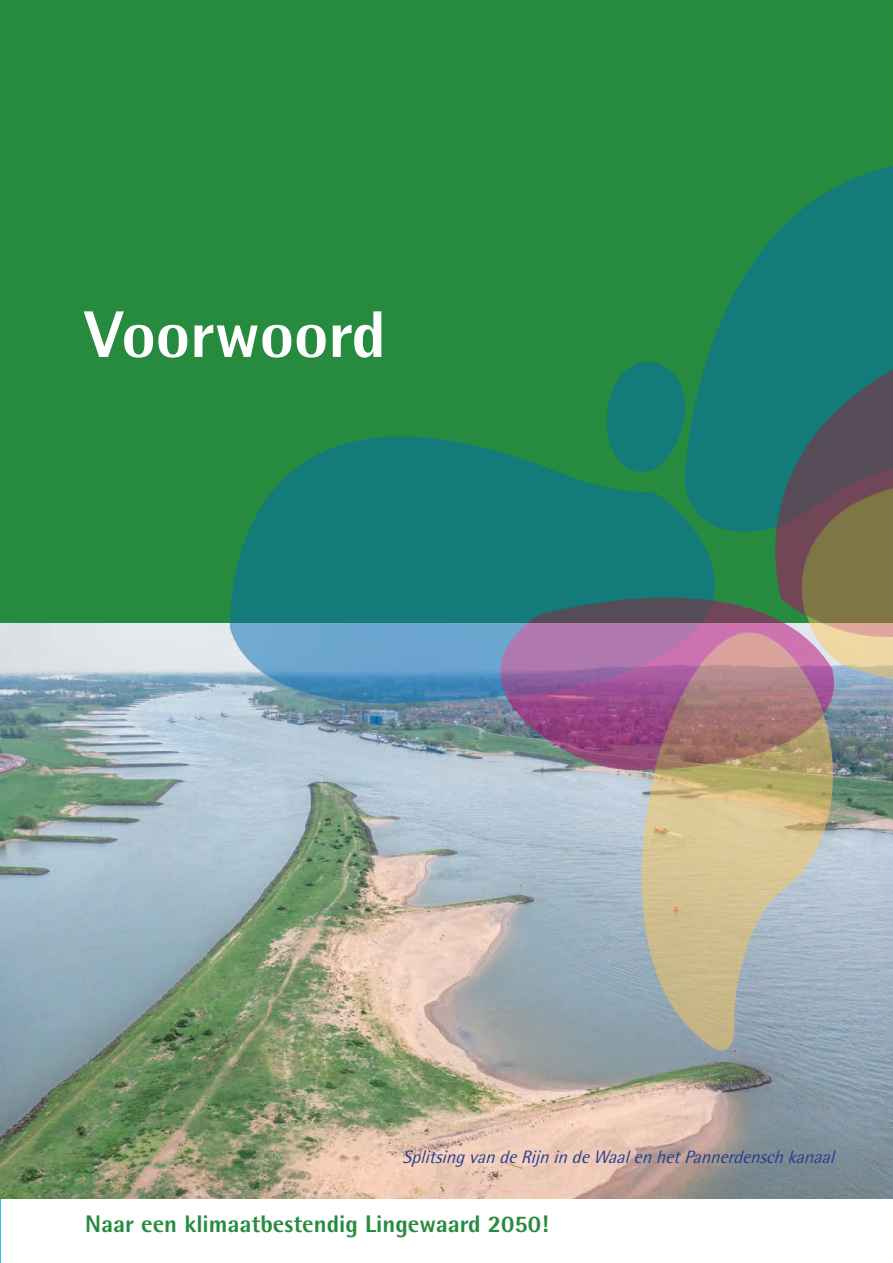
<style>
.page{position:relative;width:893px;height:1263px;background:#fff}
.page>*{position:absolute;margin:0;border:0;box-sizing:border-box;transform-origin:0 0}
.t1{font:800 66px "Rotis Semi Sans Std";color:#fff}
.t2{font:800 24px "Rotis Semi Sans Std";color:#268b3e}
.t3{font:italic 18px "Rotis Semi Sans Std";color:#253f8e}
</style>
<div class="page">
<svg style="left:0;top:624px;width:1px;height:639px"></svg>
<div style="left:0;top:0;width:893px;height:624px;background:#268b3e"></div>
<img style="left:1px;top:624px;width:892px;height:574px">
<svg style="left:228px;top:436px;width:267px;height:277px;background:#31888b"></svg>
<svg style="left:713px;top:166px;width:180px;height:175px;fill:#137b79"></svg>
<svg style="left:629px;top:835px;width:213px;height:217px;background:#b7b7a8"></svg>
<svg style="left:495px;top:341px;width:398px;height:494px;background:#638178"></svg>
<h1 class="t1" style="left:85px;top:293px;width:302px">Voorwoord</h1>
<p class="t3" style="left:402px;top:1146px;width:439px">SplitsingvandeRijnindeWaalenhetPannerdenschkanaal</p>
<h2 class="t2" style="left:85px;top:1208px;width:465px">Naar een klimaatbestendig Lingewaard 2050!</h2>
</div>
